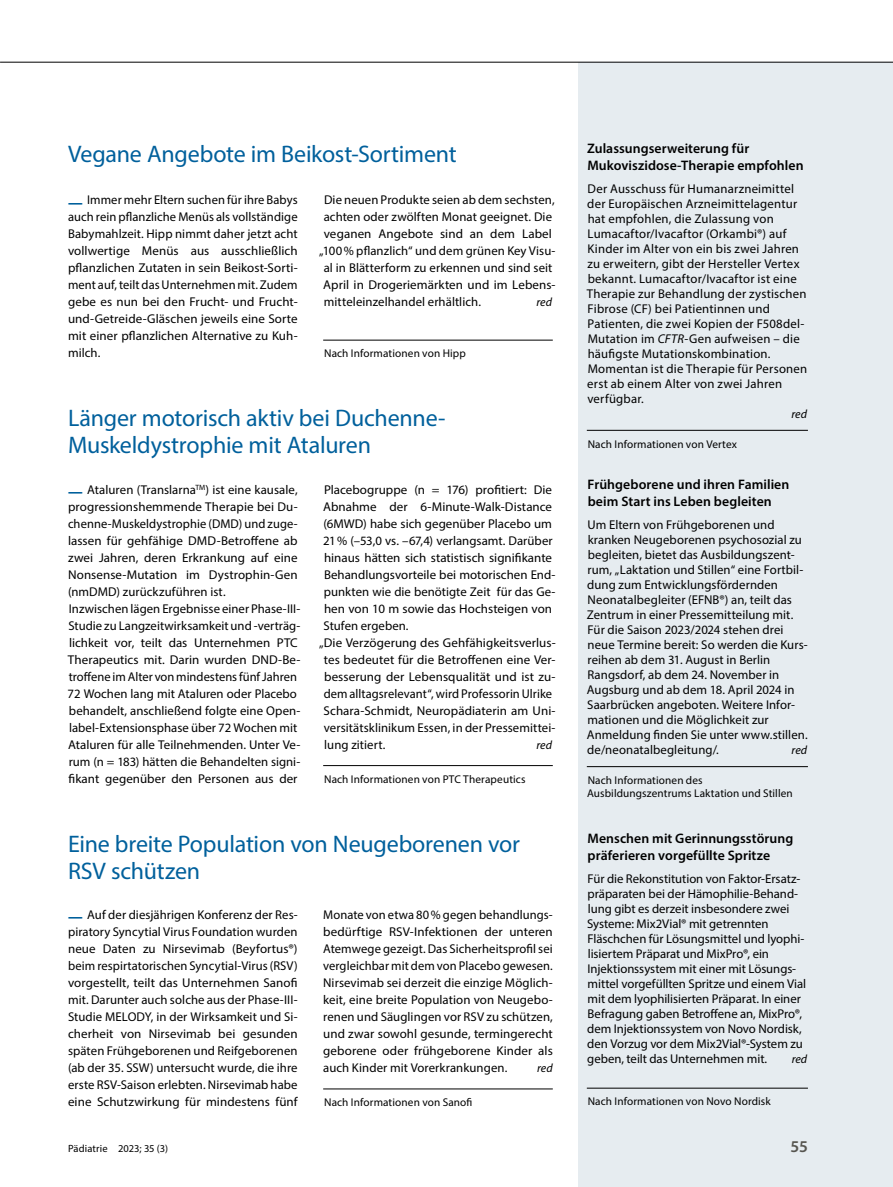
<style>
.page{position:relative;width:893px;height:1187px;background:#fff}
.page>*{position:absolute;margin:0;border:0;box-sizing:border-box;transform-origin:0 0}
.Title_2{font:24px/27px "Myriad Pro";letter-spacing:-.01em;color:#00609c}
.t1{font:600 16.5px "Myriad Pro";color:#56554f}
.Title_Sidebar{font:600 13.8px/17.1px "Myriad Pro";letter-spacing:.005em;color:#000}
.Para_Sidebar{font:12.75px/15px "Myriad Pro";letter-spacing:.005em;color:#000;text-align:justify}
.Para_Meldung{font:12.75px/17px "Myriad Pro";letter-spacing:.005em;color:#000}
.Para_Sidebar-2{font:italic 12px "Myriad Pro";letter-spacing:.005em;color:#000}
.Para_Meldung-2{font:italic 12px "Myriad Pro";letter-spacing:.005em;color:#000}
.Source_x{font:11.25px/12.8px "Myriad Pro";letter-spacing:.01em;color:#000}
.t2{font:10.5px "Myriad Pro";letter-spacing:.01em;color:#000}
.s1{font-weight:700;font-size:16.65px;color:#00609c}
.s2{font-style:italic}
</style>
<div class="page">
<div style="left:578px;top:63px;width:315px;height:1123px;background:#e6ecf0"></div>
<hr style="left:587px;top:430px;width:221px;height:1px;background:#000">
<hr style="left:587px;top:766px;width:221px;height:1px;background:#000">
<hr style="left:587px;top:1087px;width:221px;height:1px;background:#000">
<hr style="left:323px;top:340px;width:230px;height:1px;background:#000">
<hr style="left:323px;top:1088px;width:230px;height:1px;background:#000">
<hr style="left:323px;top:765px;width:230px;height:1px;background:#000">
<hr style="left:0;top:62px;width:893px;height:1px;background:#000">
<p class="Title_2" style="left:68px;top:140px;width:390px">Vegane Angebote im Beikost-Sortiment</p>
<p class="Para_Sidebar" style="left:68px;top:191px;width:231px;line-height:17px"><span class="s1">—</span> Immer mehr Eltern suchen für ihre Babys auch rein pflanzliche Menüs als vollständige Babymahlzeit. Hipp nimmt daher jetzt acht vollwertige Menüs aus ausschließlich pflanzlichen Zutaten in sein Beikost-Sorti&shy;ment auf, teilt das Unternehmen mit. Zudem gebe es nun bei den Frucht- und Frucht&shy;und-Getreide-Gläschen jeweils eine Sorte mit einer pflanzlichen Alternative zu Kuh&shy;milch.</p>
<p class="Para_Meldung" style="left:324px;top:191px;width:232px">Die neuen Produkte seien ab dem sechsten,</p>
<p class="Para_Meldung" style="left:324px;top:208px;width:230px">achten oder zwölften Monat geeignet. Die</p>
<p class="Para_Meldung" style="left:324px;top:225px;width:230px">veganen Angebote sind an dem Label</p>
<p class="Para_Meldung" style="left:319px;top:242px;width:238px">„100% pflanzlich“ und dem grünen Key Visu-</p>
<p class="Para_Meldung" style="left:324px;top:259px;width:230px">al in Blätterform zu erkennen und sind seit</p>
<p class="Para_Meldung" style="left:323px;top:276px;width:234px">April in Drogeriemärkten und im Lebens-</p>
<p class="Para_Meldung" style="left:324px;top:293px;width:159px">mitteleinzelhandel erhältlich.</p>
<p class="Para_Meldung-2" style="left:536px;top:295px;width:17px">red</p>
<p class="Source_x" style="left:324px;top:347px;width:143px">Nach Informationen von Hipp</p>
<p class="Title_2" style="left:68px;top:404px;width:379px">Länger motorisch aktiv bei Duchenne-<br>Muskeldystrophie mit Ataluren</p>
<p class="Para_Sidebar" style="left:68px;top:480px;width:231px;line-height:17px"><span class="s1">—</span> Ataluren (Translarna<sup>TM</sup>) ist eine kausale, progressionshemmende Therapie bei Du&shy;chenne-Muskeldystrophie (DMD) und zuge&shy;lassen für gehfähige DMD-Betroffene ab zwei Jahren, deren Erkrankung auf eine Nonsense-Mutation im Dystrophin-Gen (nmDMD) zurückzuführen ist.</p>
<p class="Para_Meldung" style="left:68px;top:599px;width:234px">Inzwischen lägen Ergebnisse einer Phase-III-Studie zu Langzeitwirksamkeit und -verträg&shy;lichkeit vor, teilt das Unternehmen PTC Therapeutics mit. Darin wurden DND-Be&shy;troffene im Alter von mindestens fünf Jahren 72 Wochen lang mit Ataluren oder Placebo behandelt, anschließend folgte eine Open&shy;label-Extensionsphase über 72 Wochen mit Ataluren für alle Teilnehmenden. Unter Ve&shy;rum (n = 183) hätten die Behandelten signi&shy;fikant gegenüber den Personen aus der</p>
<p class="Para_Meldung" style="left:323px;top:480px;width:234px">Placebogruppe (n = 176) profitiert: Die Abnahme der 6-Minute-Walk-Distance (6MWD) habe sich gegenüber Placebo um 21% (–53,0 vs. –67,4) verlangsamt. Darüber hinaus hätten sich statistisch signifikante Behandlungsvorteile bei motorischen End&shy;punkten wie die benötigte Zeit für das Ge&shy;hen von 10 m sowie das Hochsteigen von Stufen ergeben.</p>
<p class="Para_Meldung" style="left:324px;top:633px;width:234px;text-indent:-5px">„Die Verzögerung des Gehfähigkeitsverlus&shy;tes bedeutet für die Betroffenen eine Ver&shy;besserung der Lebensqualität und ist zu&shy;dem alltagsrelevant“, wird Professorin Ulrike Schara-Schmidt, Neuropädiaterin am Uni&shy;versitätsklinikum Essen, in der Pressemittei&shy;lung zitiert.</p>
<p class="Para_Meldung-2" style="left:536px;top:737px;width:17px">red</p>
<p class="Source_x" style="left:324px;top:772px;width:203px">Nach Informationen von PTC Therapeutics</p>
<p class="Title_2" style="left:68px;top:829px;width:453px">Eine breite Population von Neugeborenen vor<br>RSV schützen</p>
<p class="Para_Sidebar" style="left:68px;top:906px;width:231px;line-height:17px"><span class="s1">—</span> Auf der diesjährigen Konferenz der Res&shy;piratory Syncytial Virus Foundation wurden neue Daten zu Nirsevimab (Beyfortus®) beim respirtatorischen Syncytial-Virus (RSV) vorgestellt, teilt das Unternehmen Sanofi mit. Darunter auch solche aus der Phase-III-Studie MELODY, in der Wirksamkeit und Si&shy;cherheit von Nirsevimab bei gesunden späten Frühgeborenen und Reifgeborenen (ab der 35. SSW) untersucht wurde, die ihre erste RSV-Saison erlebten. Nirsevimab habe eine Schutzwirkung für mindestens fünf</p>
<p class="Para_Sidebar" style="left:323px;top:906px;width:231px;line-height:17px">Monate von etwa 80% gegen behandlungs&shy;bedürftige RSV-Infektionen der unteren Atemwege gezeigt. Das Sicherheitsprofil sei vergleichbar mit dem von Placebo gewesen.<br>Nirsevimab sei derzeit die einzige Möglich&shy;keit, eine breite Population von Neugebo&shy;renen und Säuglingen vor RSV zu schützen, und zwar sowohl gesunde, termingerecht geborene oder frühgeborene Kinder als auch Kinder mit Vorerkrankungen.</p>
<p class="Para_Meldung-2" style="left:537px;top:1060px;width:17px">red</p>
<p class="Source_x" style="left:324px;top:1095px;width:150px">Nach Informationen von Sanofi</p>
<p class="Title_Sidebar" style="left:587px;top:139px;width:218px">Zulassungserweiterung für<br>Mukoviszidose-Therapie empfohlen</p>
<p class="Para_Sidebar" style="left:587px;top:181px;width:222px;text-align:left">Der Ausschuss für Humanarzneimittel der Europäischen Arzneimittelagentur hat empfohlen, die Zulassung von Lumacaftor/Ivacaftor (Orkambi®) auf Kinder im Alter von ein bis zwei Jahren zu erweitern, gibt der Hersteller Vertex bekannt. Lumacaftor/Ivacaftor ist eine Therapie zur Behandlung der zystischen Fibrose (CF) bei Patientinnen und Patienten, die zwei Kopien der F508del-Mutation im <span class="s2">CFTR</span>-Gen aufweisen – die häufigste Mutationskombination.<br>Momentan ist die Therapie für Personen erst ab einem Alter von zwei Jahren verfügbar.</p>
<p class="Para_Sidebar-2" style="left:791px;top:406px;width:17px">red</p>
<p class="Source_x" style="left:588px;top:437px;width:151px">Nach Informationen von Vertex</p>
<p class="Title_Sidebar" style="left:588px;top:475px;width:203px">Frühgeborene und ihren Familien beim Start ins Leben begleiten</p>
<p class="Para_Sidebar" style="left:587px;top:517px;width:222px;text-align:left">Um Eltern von Frühgeborenen und kranken Neugeborenen psychosozial zu begleiten, bietet das Ausbildungszent&shy;rum, „Laktation und Stillen“ eine Fortbil&shy;dung zum Entwicklungsfördernden Neonatalbegleiter (EFNB®) an, teilt das Zentrum in einer Pressemitteilung mit.<br>Für die Saison 2023/2024 stehen drei neue Termine bereit: So werden die Kurs&shy;reihen ab dem 31. August in Berlin Rangsdorf, ab dem 24. November in Augsburg und ab dem 18. April 2024 in Saarbrücken angeboten. Weitere Infor&shy;mationen und die Möglichkeit zur Anmeldung finden Sie unter www.stillen. de/neonatalbegleitung/.</p>
<p class="Para_Sidebar-2" style="left:792px;top:742px;width:17px">red</p>
<p class="Source_x" style="left:587px;top:773px;width:207px">Nach Informationen des<br>Ausbildungszentrums Laktation und Stillen</p>
<p class="Title_Sidebar" style="left:587px;top:829px;width:207px">Menschen mit Gerinnungsstörung präferieren vorgefüllte Spritze</p>
<p class="Para_Sidebar" style="left:587px;top:870px;width:220px;text-align:left">Für die Rekonstitution von Faktor-Ersatz&shy;präparaten bei der Hämophilie-Behand&shy;lung gibt es derzeit insbesondere zwei Systeme: Mix2Vial® mit getrennten Fläschchen für Lösungsmittel und lyophi&shy;lisiertem Präparat und MixPro®, ein Injektionssystem mit einer mit Lösungs&shy;mittel vorgefüllten Spritze und einem Vial mit dem lyophilisierten Präparat. In einer Befragung gaben Betroffene an, MixPro®, dem Injektionssystem von Novo Nordisk, den Vorzug vor dem Mix2Vial®-System zu geben, teilt das Unternehmen mit.</p>
<p class="Para_Sidebar-2" style="left:792px;top:1051px;width:17px">red</p>
<p class="Source_x" style="left:588px;top:1094px;width:184px">Nach Informationen von Novo Nordisk</p>
<p class="t2" style="left:68px;top:1141px;width:101px">Pädiatrie 2023; 35 (3)</p>
<p class="t1" style="left:791px;top:1135px;width:19px">55</p>
</div>
